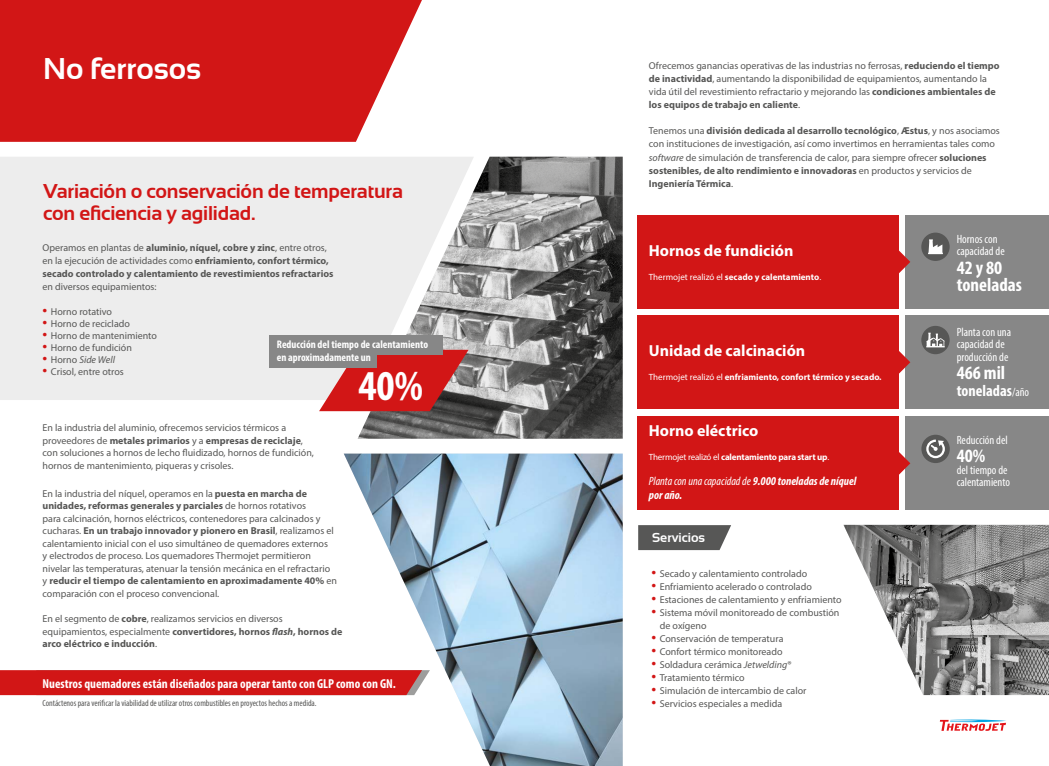
<style>
.page{position:relative;width:1049px;height:766px;background:#fff}
.page>*{position:absolute;margin:0;border:0;box-sizing:border-box;transform-origin:0 0}
.t1{font:700 condensed 42.7px "Myriad Pro";color:#fff}
.t2{font:700 30px "Sansation";color:#fff}
.t3{font:700 20px/22px "Sansation";letter-spacing:-.01em;color:#d21616}
.t4{font:700 condensed 18.9px/17.5px "Myriad Pro";color:#fff}
.t5{font:700 16px "Myriad Pro";color:#fff}
.t6{font:700 condensed 16px "Myriad Pro";color:#fff}
.t7{font:700 condensed 13px "Myriad Pro";color:#fff}
.t8{font:700 13px "Sansation";color:#fff}
.t9{font:condensed 12px/12px "Myriad Pro";color:#fff}
.t10{font:italic 700 condensed 12px/14px "Myriad Pro";color:#fff}
.t11{font:700 condensed 11px/13px "Myriad Pro";color:#fff}
.t12{font:10px/12.5px "Myriad Pro";color:#575756}
.t13{font:700 10px/13px "Myriad Pro";color:#575756}
.t14{font:italic 10px "Myriad Pro";color:#575756}
.t15{font:700 9px "Myriad Pro";color:#fff}
.t16{font:condensed 9px "Myriad Pro";color:#575756}
.t17{font:700 9px "Myriad Pro";letter-spacing:-.02em;color:#fff}
.s1{font-weight:400}
.s2{font-size:17px;color:#d21616}
.s3{font-style:normal;font-size:17px;color:#d21616}
.s4{font-style:normal}
.s5{font-weight:700}
.s6{font-weight:700;font-style:italic}
.s7{font-style:italic}
.s8{font-weight:400;font-size:12px}
</style>
<div class="page">
<svg style="left:940px;top:719px;width:66px;height:11px"></svg>
<img style="left:344px;top:453px;width:279px;height:312px">
<img style="left:358px;top:157px;width:265px;height:281px">
<img style="left:843px;top:524px;width:206px;height:170px">
<svg style="left:0;top:157px;width:474px;height:243px;background:#e9e9e9"></svg>
<svg style="left:0;top:0;width:422px;height:142px;background:#d52828"></svg>
<svg style="left:0;top:670px;width:430px;height:25px;background:#d11d1d"></svg>
<svg style="left:638px;top:525px;width:93px;height:25px;background:#626261"></svg>
<div style="left:637px;top:215px;width:261px;height:93px;background:#d21616"></div>
<div style="left:637px;top:315px;width:261px;height:94px;background:#d21616"></div>
<div style="left:637px;top:416px;width:261px;height:94px;background:#d21616"></div>
<div style="left:905px;top:215px;width:144px;height:93px;background:#878787"></div>
<div style="left:905px;top:315px;width:144px;height:94px;background:#878787"></div>
<div style="left:905px;top:416px;width:144px;height:94px;background:#878787"></div>
<div style="left:921px;top:232px;width:29px;height:29px;background:#575756;border-radius:50%"></div>
<svg style="left:928px;top:239px;width:15px;height:15px"></svg>
<div style="left:921px;top:326px;width:29px;height:28px;background:#575756;border-radius:50%"></div>
<svg style="left:898px;top:250px;width:12px;height:24px"></svg>
<svg style="left:898px;top:350px;width:12px;height:24px"></svg>
<svg style="left:898px;top:451px;width:12px;height:24px"></svg>
<svg style="left:926px;top:332px;width:19px;height:15px"></svg>
<div style="left:921px;top:434px;width:29px;height:29px;background:#575756;border-radius:50%"></div>
<svg style="left:926px;top:439px;width:19px;height:19px"></svg>
<svg style="left:319px;top:349px;width:150px;height:62px;background:#c43535"></svg>
<div style="left:270px;top:335px;width:173px;height:20px;background:#878787"></div>
<div style="left:270px;top:348px;width:107px;height:19px;background:#878787"></div>
<h2 class="t2" style="left:43px;top:51px;width:160px">No ferrosos</h2>
<h3 class="t3" style="left:43px;top:179px;width:361px">Variación o conservación de temperatura con eficiencia y agilidad.</h3>
<p class="t13" style="left:43px;top:240px;width:292px"><span class="s1">Operamos en plantas de</span> aluminio, níquel, cobre y zinc<span class="s1">, entre otros, en la ejecución de actividades como</span> enfriamiento, confort térmico, secado controlado y calentamiento de revestimientos refractarios</p>
<p class="t12" style="left:43px;top:280px;width:116px">en diversos equipamientos:</p>
<p class="t12" style="left:43px;top:305px;width:71px"><span class="s2">•</span> Horno rotativo</p>
<p class="t12" style="left:43px;top:317px;width:89px"><span class="s2">•</span> Horno de reciclado</p>
<p class="t12" style="left:43px;top:329px;width:116px"><span class="s2">•</span> Horno de mantenimiento</p>
<p class="t12" style="left:43px;top:341px;width:91px"><span class="s2">•</span> Horno de fundición</p>
<p class="t14" style="left:43px;top:353px;width:74px"><span class="s3">•</span> <span class="s4">Horno</span> Side Well</p>
<p class="t12" style="left:43px;top:365px;width:83px"><span class="s2">•</span> Crisol, entre otros</p>
<p class="t11" style="left:277px;top:337px;width:153px">Reducción del tiempo de calentamiento en aproximadamente un</p>
<h1 class="t1" style="left:358px;top:359px;width:66px">40%</h1>
<p class="t12" style="left:43px;top:421px;width:273px">En la industria del aluminio, ofrecemos servicios térmicos a proveedores de <span class="s5">metales primarios</span> y a <span class="s5">empresas de reciclaje</span>, con soluciones a hornos de lecho fluidizado, hornos de fundición, hornos de mantenimiento, piqueras y crisoles.</p>
<p class="t12" style="left:43px;top:487px;width:296px">En la industria del níquel, operamos en la <span class="s5">puesta en marcha de unidades, reformas generales y parciales</span> de hornos rotativos<br>para calcinación, hornos eléctricos, contenedores para calcinados y cucharas. <span class="s5">En un trabajo innovador y pionero en Brasil</span>, realizamos el calentamiento inicial con el uso simultáneo de quemadores externos<br>y electrodos de proceso. Los quemadores Thermojet permitieron nivelar las temperaturas, atenuar la tensión mecánica en el refractario y <span class="s5">reducir el tiempo de calentamiento en aproximadamente 40%</span> en comparación con el proceso convencional.</p>
<p class="t12" style="left:43px;top:612px;width:301px">En el segmento de <span class="s5">cobre</span>, realizamos servicios en diversos equipamientos, especialmente <span class="s5">convertidores, hornos</span> <span class="s6">flash</span><span class="s5">, hornos de arco eléctrico e inducción</span>.</p>
<h3 class="t7" style="left:42px;top:674px;width:355px">Nuestros quemadores están diseñados para operar tanto con GLP como con GN.</h3>
<p class="t16" style="left:42px;top:697px;width:276px">Contáctenos para verificar la viabilidad de utilizar otros combustibles en proyectos hechos a medida.</p>
<p class="t12" style="left:649px;top:59px;width:352px;line-height:13px">Ofrecemos ganancias operativas de las industrias no ferrosas, <span class="s5">reduciendo el tiempo de inactividad</span>, aumentando la disponibilidad de equipamientos, aumentando la vida útil del revestimiento refractario y mejorando las <span class="s5">condiciones ambientales de los equipos de trabajo en caliente</span>.</p>
<p class="t12" style="left:649px;top:124px;width:353px;line-height:13px">Tenemos una <span class="s5">división dedicada al desarrollo tecnológico</span>, <span class="s5">Æstus</span>, y nos asociamos con instituciones de investigación, así como invertimos en herramientas tales como <span class="s7">software</span> de simulación de transferencia de calor, para siempre ofrecer <span class="s5">soluciones sostenibles, de alto rendimiento e innovadoras</span> en productos y servicios de <span class="s5">Ingeniería Térmica</span>.</p>
<h3 class="t5" style="left:649px;top:240px;width:146px">Hornos de fundición</h3>
<p class="t15" style="left:649px;top:271px;width:174px"><span class="s1">Thermojet realizó el</span> secado y calentamiento<span class="s1">.</span></p>
<h3 class="t5" style="left:649px;top:340px;width:158px">Unidad de calcinación</h3>
<p class="t15" style="left:649px;top:371px;width:234px"><span class="s1">Thermojet realizó el</span> enfriamiento, confort térmico y secado.</p>
<h3 class="t5" style="left:649px;top:419px;width:111px">Horno eléctrico</h3>
<p class="t17" style="left:649px;top:450px;width:182px"><span class="s1">Thermojet realizó el</span> calentamiento para start up<span class="s1">.</span></p>
<p class="t10" style="left:649px;top:473px;width:209px"><span class="s1">Planta con una capacidad de</span> 9.000 toneladas de níquel por año.</p>
<h3 class="t8" style="left:652px;top:530px;width:54px">Servicios</h3>
<p class="t12" style="left:651px;top:567px;width:157px"><span class="s2">•</span> Secado y calentamiento controlado</p>
<p class="t12" style="left:651px;top:580px;width:162px"><span class="s2">•</span> Enfriamiento acelerado o controlado</p>
<p class="t12" style="left:651px;top:593px;width:192px"><span class="s2">•</span> Estaciones de calentamiento y enfriamiento</p>
<p class="t12" style="left:660px;top:606px;width:181px;line-height:13px;text-indent:-9px"><span class="s2">•</span> Sistema móvil monitoreado de combustión de oxígeno</p>
<p class="t12" style="left:651px;top:632px;width:134px"><span class="s2">•</span> Conservación de temperatura</p>
<p class="t12" style="left:651px;top:645px;width:133px"><span class="s2">•</span> Confort térmico monitoreado</p>
<p class="t12" style="left:651px;top:658px;width:142px"><span class="s2">•</span> Soldadura cerámica <span class="s7">Jetwelding</span>®</p>
<p class="t12" style="left:651px;top:671px;width:95px"><span class="s2">•</span> Tratamiento térmico</p>
<p class="t12" style="left:651px;top:684px;width:157px"><span class="s2">•</span> Simulación de intercambio de calor</p>
<p class="t12" style="left:651px;top:697px;width:132px"><span class="s2">•</span> Servicios especiales a medida</p>
<p class="t9" style="left:957px;top:233px;width:49px">Hornos con capacidad de</p>
<h3 class="t4" style="left:957px;top:258px;width:67px">42 y 80 toneladas</h3>
<p class="t9" style="left:957px;top:326px;width:56px">Planta con una capacidad de producción de</p>
<h3 class="t4" style="left:957px;top:363px;width:50px">466 mil</h3>
<h3 class="t6" style="left:957px;top:380px;width:74px">toneladas<span class="s8">/año</span></h3>
<p class="t9" style="left:957px;top:433px;width:52px">Reducción del</p>
<p class="t9" style="left:957px;top:464px;width:55px">del tiempo de calentamiento</p>
<h3 class="t4" style="left:957px;top:446px;width:30px">40%</h3>
</div>
